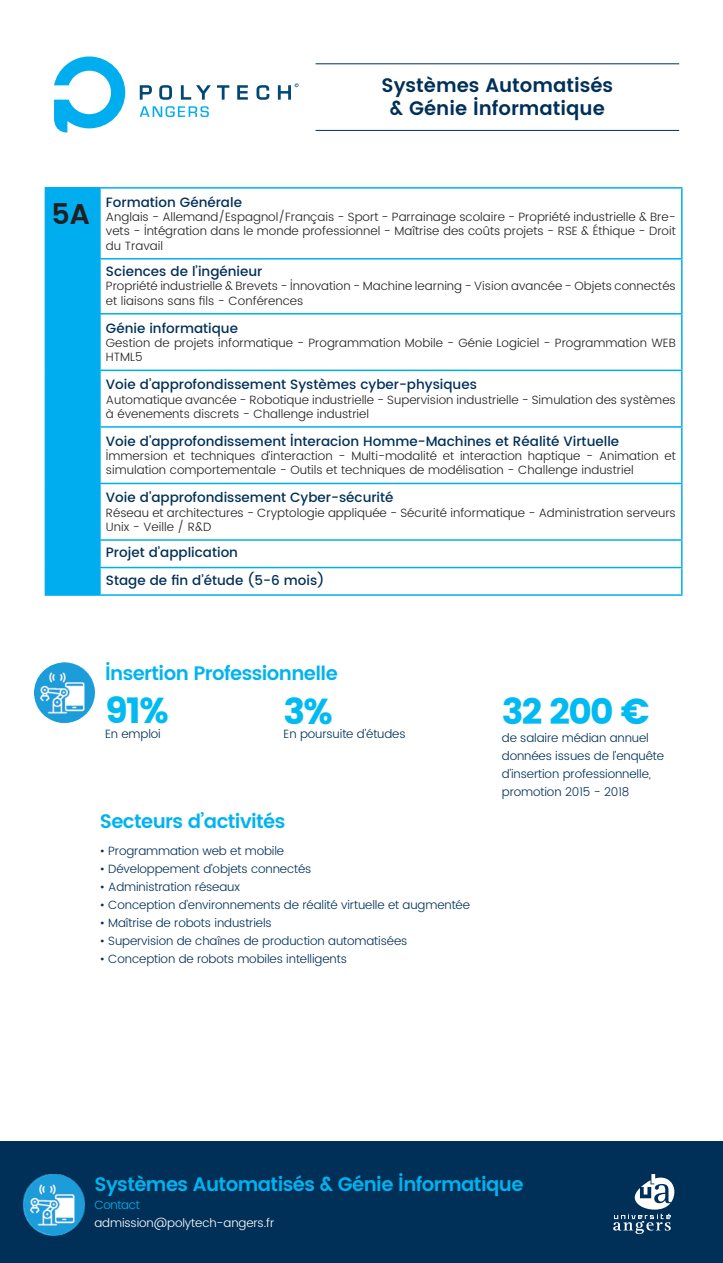
<style>
.page{position:relative;width:723px;height:1263px;background:#fff}
.page>*{position:absolute;margin:0;border:0;box-sizing:border-box;transform-origin:0 0}
.chiffre{font:700 36px "UA Poppins Texte";letter-spacing:-.05em;color:#00baf1}
.t1{font:600 28.5px "UA Poppins Titre";color:#231f20}
.titres_encadrés{font:600 19.5px "UA Poppins Texte";letter-spacing:-.03em;color:#00b3ef}
.t2{font:600 19.5px "UA Poppins Texte";color:#003058}
.t3{font:500 13.5px "UA Poppins Texte";color:#003058}
.t4{font:300 12px/14.4px "UA Poppins Texte";color:#231f20}
.txt_courant{font:300 12px/18px "UA Poppins Texte";letter-spacing:-.01em;color:#003058}
.txt_courant-2{font:300 12px "UA Poppins Texte";letter-spacing:-.01em;color:#fff}
.titres_encadrés-2{font:300 12px "UA Poppins Texte";letter-spacing:-.03em;color:#00b3ef}
</style>
<div class="page">
<div style="left:45px;top:188px;width:55px;height:407px;background:#00aeef"></div>
<hr style="left:100px;top:187px;width:582px;height:2px;background:#00aeef">
<hr style="left:681px;top:189px;width:1px;height:69px;background:#00aeef">
<svg style="left:681px;top:541px;width:1px;height:53px"></svg>
<hr style="left:100px;top:594px;width:582px;height:2px;background:#00aeef">
<hr style="left:99px;top:258px;width:583px;height:2px;background:#00aeef">
<hr style="left:681px;top:260px;width:1px;height:53px;background:#00aeef">
<hr style="left:99px;top:313px;width:583px;height:2px;background:#00aeef">
<hr style="left:681px;top:315px;width:1px;height:55px;background:#00aeef">
<hr style="left:99px;top:370px;width:583px;height:1px;background:#00aeef">
<hr style="left:681px;top:371px;width:1px;height:55px;background:#00aeef">
<hr style="left:99px;top:426px;width:583px;height:2px;background:#00aeef">
<hr style="left:681px;top:428px;width:1px;height:55px;background:#00aeef">
<hr style="left:99px;top:483px;width:583px;height:1px;background:#00aeef">
<hr style="left:681px;top:484px;width:1px;height:55px;background:#00aeef">
<hr style="left:99px;top:539px;width:583px;height:2px;background:#00aeef">
<hr style="left:99px;top:567px;width:583px;height:1px;background:#00aeef">
<hr style="left:45px;top:187px;width:55px;height:2px;background:#00aeef">
<hr style="left:99px;top:189px;width:2px;height:69px;background:#00aeef">
<hr style="left:99px;top:260px;width:2px;height:53px;background:#00aeef">
<hr style="left:99px;top:315px;width:2px;height:55px;background:#00aeef">
<hr style="left:99px;top:371px;width:2px;height:55px;background:#00aeef">
<hr style="left:99px;top:428px;width:2px;height:55px;background:#00aeef">
<hr style="left:99px;top:484px;width:2px;height:55px;background:#00aeef">
<hr style="left:99px;top:541px;width:2px;height:26px;background:#00aeef">
<hr style="left:99px;top:568px;width:2px;height:26px;background:#00aeef">
<hr style="left:45px;top:594px;width:55px;height:2px;background:#00aeef">
<hr style="left:315px;top:64px;width:364px;height:1px;background:#003058">
<hr style="left:315px;top:130px;width:364px;height:1px;background:#003058">
<svg style="left:140px;top:85px;width:12px;height:15px"></svg>
<svg style="left:159px;top:85px;width:13px;height:15px"></svg>
<svg style="left:181px;top:85px;width:30px;height:15px"></svg>
<svg style="left:217px;top:85px;width:12px;height:15px"></svg>
<svg style="left:237px;top:85px;width:11px;height:15px"></svg>
<svg style="left:256px;top:85px;width:13px;height:15px"></svg>
<svg style="left:278px;top:83px;width:20px;height:17px"></svg>
<svg style="left:54px;top:56px;width:71px;height:77px"></svg>
<svg style="left:140px;top:106px;width:69px;height:11px"></svg>
<img style="left:34px;top:663px;width:60px;height:60px">
<div style="left:0;top:1141px;width:723px;height:122px;background:#003058"></div>
<svg style="left:613px;top:1174px;width:61px;height:60px"></svg>
<img style="left:24px;top:1174px;width:60px;height:60px">
<p class="t2" style="left:381px;top:71px;width:233px">Systèmes Automatisés</p>
<p class="t2" style="left:390px;top:94px;width:217px">&amp; Génie Informatique</p>
<p class="t1" style="left:51px;top:194px;width:40px">5A</p>
<p class="t3" style="left:106px;top:192px;width:138px">Formation Générale</p>
<p class="t4" style="left:106px;top:210px;width:571px;text-align:justify">Anglais - Allemand/Espagnol/Français - Sport - Parrainage scolaire - Propriété industrielle &amp; Bre&shy;vets - Intégration dans le monde professionnel - Maîtrise des coûts projets - RSE &amp; Éthique - Droit du Travail</p>
<p class="t3" style="left:106px;top:261px;width:158px">Sciences de l’ingénieur</p>
<p class="t4" style="left:106px;top:279px;width:571px">Propriété industrielle &amp; Brevets - Innovation - Machine learning - Vision avancée - Objets connectés et liaisons sans fils - Conférences</p>
<p class="t3" style="left:106px;top:318px;width:134px">Génie informatique</p>
<p class="t4" style="left:106px;top:336px;width:571px">Gestion de projets informatique - Programmation Mobile - Génie Logiciel - Programmation WEB<br>HTML5</p>
<p class="t3" style="left:106px;top:374px;width:372px">Voie d’approfondissement Systèmes cyber-physiques</p>
<p class="t4" style="left:106px;top:393px;width:571px">Automatique avancée - Robotique industrielle - Supervision industrielle - Simulation des systèmes à évenements discrets - Challenge industriel</p>
<p class="t3" style="left:106px;top:431px;width:515px">Voie d’approfondissement Interacion Homme-Machines et Réalité Virtuelle</p>
<p class="t4" style="left:106px;top:449px;width:571px">Immersion et techniques d’interaction - Multi-modalité et interaction haptique - Animation et simulation comportementale - Outils et techniques de modélisation - Challenge industriel</p>
<p class="t3" style="left:106px;top:487px;width:289px">Voie d’approfondissement Cyber-sécurité</p>
<p class="t4" style="left:106px;top:506px;width:571px">Réseau et architectures - Cryptologie appliquée - Sécurité informatique - Administration serveurs<br>Unix - Veille / R&amp;D</p>
<p class="t3" style="left:106px;top:542px;width:134px">Projet d’application</p>
<p class="t3" style="left:106px;top:570px;width:220px">Stage de fin d’étude (5-6 mois)</p>
<p class="titres_encadrés" style="left:105px;top:658px;width:234px">Insertion Professionnelle</p>
<p class="chiffre" style="left:105px;top:690px;width:65px">91%</p>
<p class="txt_courant" style="left:105px;top:725px;width:57px">En emploi</p>
<p class="chiffre" style="left:284px;top:690px;width:51px">3%</p>
<p class="txt_courant" style="left:284px;top:725px;width:124px">En poursuite d’études</p>
<p class="titres_encadrés" style="left:100px;top:806px;width:187px">Secteurs d’activités</p>
<p class="txt_courant" style="left:100px;top:842px;width:186px">• Programmation web et mobile</p>
<p class="txt_courant" style="left:100px;top:860px;width:213px">• Développement d’objets connectés</p>
<p class="txt_courant" style="left:100px;top:878px;width:142px">• Administration réseaux</p>
<p class="txt_courant" style="left:100px;top:896px;width:372px">• Conception d’environnements de réalité virtuelle et augmentée</p>
<p class="txt_courant" style="left:100px;top:914px;width:174px">• Maîtrise de robots industriels</p>
<p class="txt_courant" style="left:100px;top:932px;width:309px">• Supervision de chaînes de production automatisées</p>
<p class="txt_courant" style="left:100px;top:950px;width:249px">• Conception de robots mobiles intelligents</p>
<p class="chiffre" style="left:502px;top:690px;width:150px">32 200 €</p>
<p class="txt_courant" style="left:502px;top:729px;width:149px">de salaire médian annuel</p>
<p class="txt_courant" style="left:502px;top:747px;width:164px">données issues de l’enquête d’insertion professionnelle, promotion 2015 - 2018</p>
<p class="titres_encadrés" style="left:94px;top:1169px;width:431px">Systèmes Automatisés &amp; Génie Informatique</p>
<p class="titres_encadrés-2" style="left:94px;top:1196px;width:47px">Contact</p>
<p class="txt_courant-2" style="left:94px;top:1214px;width:181px">admission@polytech-angers.fr</p>
</div>
